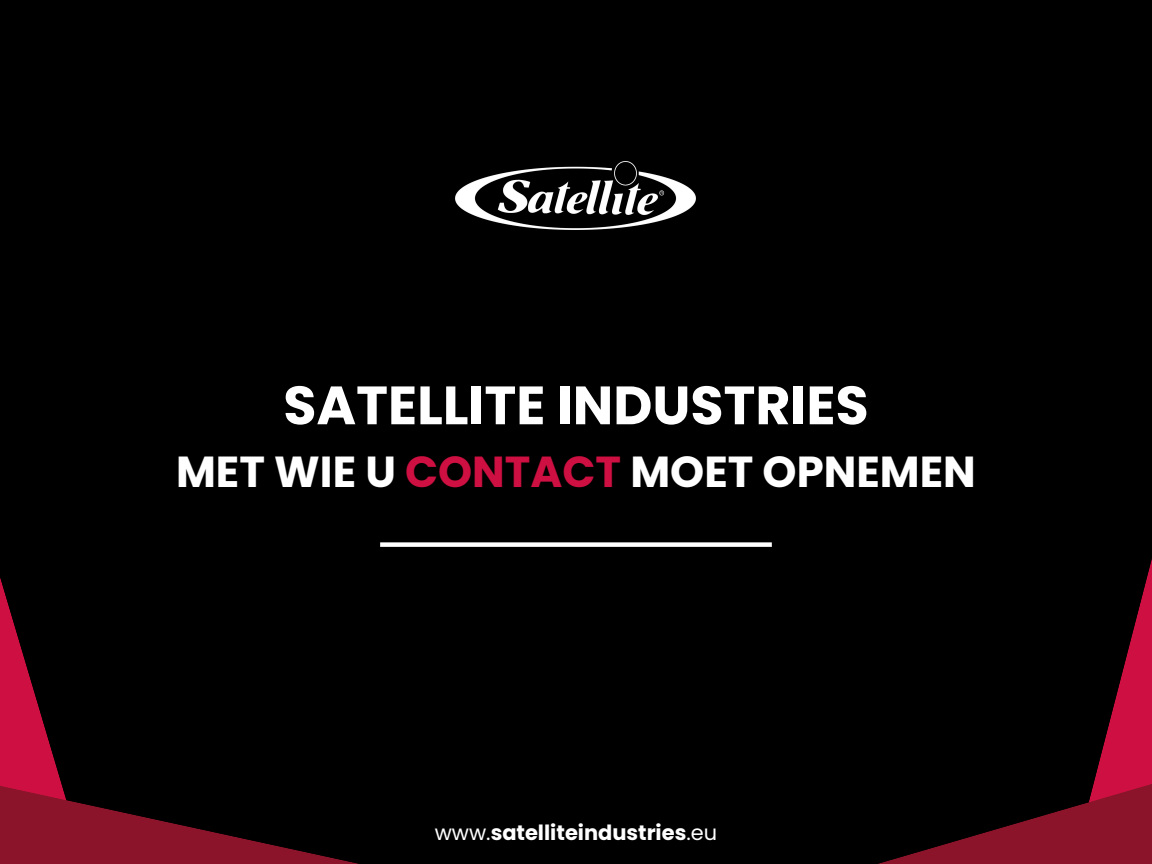
<style>
.page{position:relative;width:1152px;height:864px;background:#000}
.page>*{position:absolute;margin:0;border:0;box-sizing:border-box;transform-origin:0 0}
.t1{font:700 53.85px "Poppins";color:#fff}
.t2{font:700 43.35px "Poppins";color:#fff}
.t3{font:700 21px "Poppins";color:#fff}
.s1{color:#cd1041}
.s2{font-weight:400}
</style>
<div class="page">
<svg style="left:0;top:577px;width:359px;height:287px"></svg>
<svg style="left:878px;top:559px;width:274px;height:305px"></svg>
<img style="left:456px;top:162px;width:240px;height:67px">
<div style="left:380px;top:542px;width:392px;height:5px;background:#fff"></div>
<p class="t1" style="left:283px;top:368px;width:587px">SATELLITE INDUSTRIES</p>
<p class="t2" style="left:176px;top:442px;width:801px">MET WIE U <span class="s1">CONTACT</span> MOET OPNEMEN</p>
<h1 class="t3" style="left:435px;top:818px;width:284px"><span class="s2">www.</span>satelliteindustries<span class="s2">.eu</span></h1>
</div>
